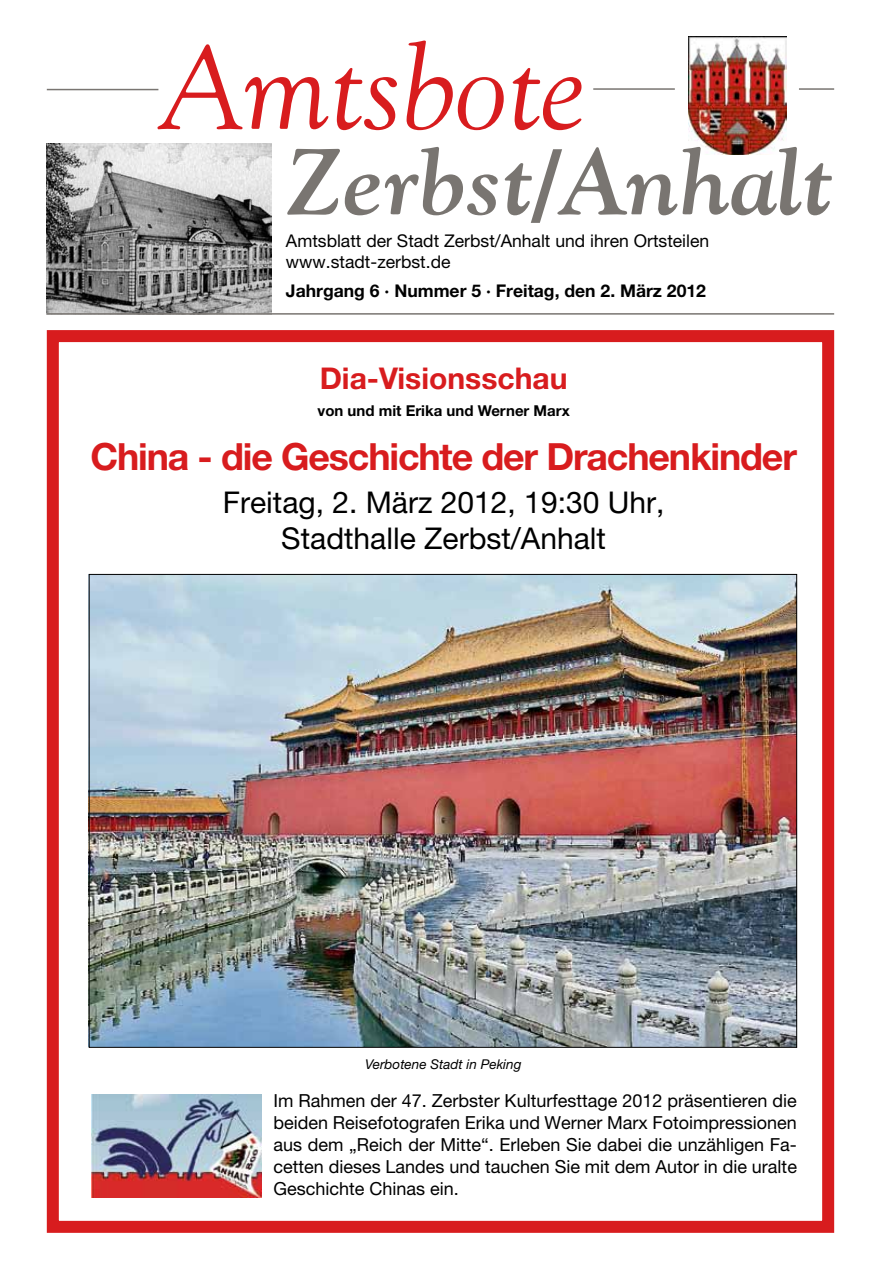
<style>
.page{position:relative;width:881px;height:1263px;background:#fff}
.page>*{position:absolute;margin:0;border:0;box-sizing:border-box;transform-origin:0 0}
.t1{font:italic 118.5px "Goudy";color:#d81c1e}
.t2{font:italic 700 93px "Goudy";color:#797571}
.t3{font:700 37.5px "Helvetica Neue LT";letter-spacing:-.03em;color:#d81c1e}
.t4{font:30px/36.5px "Helvetica Neue LT";color:#000;text-align:center}
.t5{font:700 30px "Helvetica Neue LT";color:#d81c1e}
.t6{font:18px/22px "Helvetica Neue LT";color:#000;text-align:justify}
.t7{font:17.55px/21px "Helvetica Neue LT";color:#000}
.t8{font:700 17.55px "Helvetica Neue LT";color:#000}
.t9{font:700 15px "Helvetica Neue LT";color:#000}
.t10{font:italic 13.5px "Helvetica Neue LT";color:#000}
</style>
<div class="page">
<div style="left:47px;top:330px;width:786px;height:903px;border:12px solid #d81c1e"></div>
<img style="left:47px;top:144px;width:224px;height:169px">
<hr style="left:47px;top:89px;width:111px;height:1px;background:#797571">
<svg style="left:688px;top:36px;width:99px;height:119px"></svg>
<img style="left:688px;top:37px;width:97px;height:117px">
<hr style="left:47px;top:313px;width:786px;height:2px;background:#797571">
<hr style="left:593px;top:88px;width:81px;height:2px;background:#797571">
<hr style="left:798px;top:88px;width:35px;height:2px;background:#797571">
<img style="left:91px;top:576px;width:703px;height:469px">
<img style="left:91px;top:1094px;width:171px;height:104px">
<h1 class="t1" style="left:158px;top:16px;width:429px">Amtsbote</h1>
<h2 class="t2" style="left:286px;top:124px;width:549px">Zerbst/Anhalt</h2>
<p class="t7" style="left:286px;top:230px;width:424px">Amtsblatt der Stadt Zerbst/Anhalt und ihren Ortsteilen www.stadt-zerbst.de</p>
<p class="t8" style="left:286px;top:279px;width:421px">Jahrgang 6 · Nummer 5 · Freitag, den 2. März 2012</p>
<h3 class="t5" style="left:319px;top:360px;width:249px">Dia-Visionsschau</h3>
<p class="t9" style="left:317px;top:401px;width:253px">von und mit Erika und Werner Marx</p>
<h3 class="t3" style="left:90px;top:433px;width:707px">China - die Geschichte der Drachenkinder</h3>
<h3 class="t4" style="left:223px;top:483px;width:443px">Freitag, 2. März 2012, 19:30 Uhr,<br>Stadthalle Zerbst/Anhalt</h3>
<p class="t10" style="left:365px;top:1056px;width:158px">Verbotene Stadt in Peking</p>
<p class="t6" style="left:273px;top:1089px;width:525px">Im Rahmen der 47. Zerbster Kulturfesttage 2012 präsentieren die beiden Reisefotografen Erika und Werner Marx Fotoimpressionen aus dem „Reich der Mitte“. Erleben Sie dabei die unzähligen Fa&shy;cetten dieses Landes und tauchen Sie mit dem Autor in die uralte Geschichte Chinas ein.</p>
</div>
